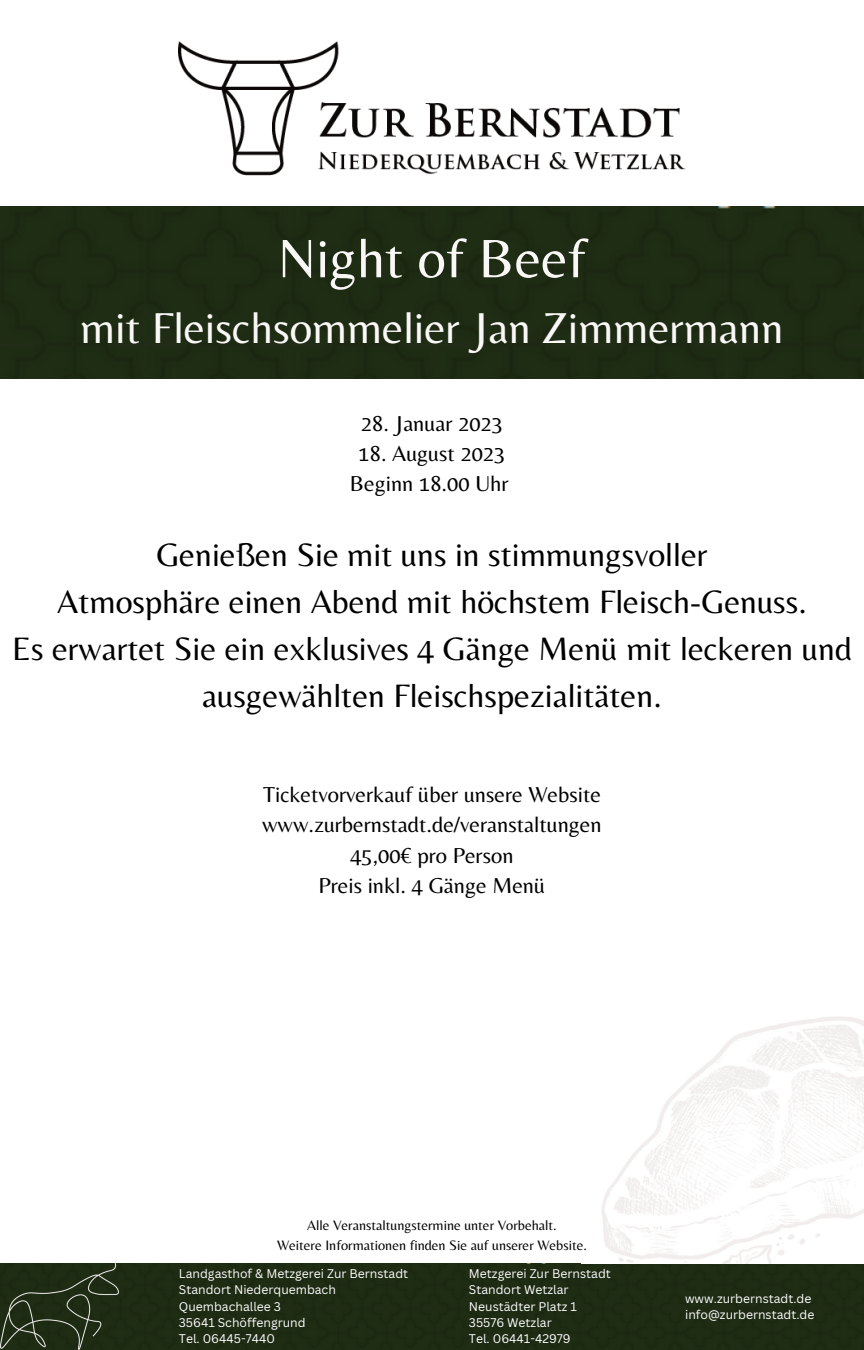
<style>
.page{position:relative;width:864px;height:1350px;background:#fff}
.page>*{position:absolute;margin:0;border:0;box-sizing:border-box;transform-origin:0 0}
.t1{font:56.25px "Belleza";color:#f9f8f7}
.t2{font:45px "Belleza";color:#f9f8f7}
.t3{font:33.75px/47.2px "Belleza";color:#000;text-align:center}
.t4{font:22.5px/30.4px "Belleza";color:#000;text-align:center}
.t5{font:14.17px/19.6px "Belleza";color:#000;text-align:center}
.t6{font:12.15px/16.2px "Canva Sans";color:#fff}
</style>
<div class="page">
<div style="left:118px;top:1263px;width:746px;height:86px;background:#1f2c14"></div>
<img style="left:179px;top:41px;width:506px;height:135px">
<img style="left:0;top:1263px;width:118px;height:86px">
<div style="left:0;top:206px;width:864px;height:173px;background:#1f2c14"></div>
<h1 class="t1" style="left:278px;top:225px;width:310px">Night of Beef</h1>
<h2 class="t2" style="left:80px;top:301px;width:705px">mit Fleischsommelier Jan Zimmermann</h2>
<h3 class="t4" style="left:361px;top:408px;width:144px">28. Januar 2023</h3>
<h3 class="t4" style="left:350px;top:438px;width:160px">18. August 2023<br>Beginn 18.00 Uhr</h3>
<h3 class="t3" style="left:12px;top:530px;width:841px">Genießen Sie mit uns in stimmungsvoller<br>Atmosphäre einen Abend mit höchstem Fleisch-Genuss.<br>Es erwartet Sie ein exklusives 4 Gänge Menü mit leckeren und ausgewählten Fleischspezialitäten.</h3>
<h3 class="t4" style="left:262px;top:779px;width:341px">Ticketvorverkauf über unsere Website www.zurbernstadt.de/veranstaltungen<br>45,00€ pro Person<br>Preis inkl. 4 Gänge Menü</h3>
<p class="t5" style="left:277px;top:1215px;width:311px">Alle Veranstaltungstermine unter Vorbehalt.<br>Weitere Informationen finden Sie auf unserer Website.</p>
<p class="t6" style="left:179px;top:1265px;width:231px">Landgasthof &amp; Metzgerei Zur Bernstadt<br>Standort Niederquembach<br>Quembachallee 3<br>35641 Schöffengrund<br>Tel. 06445-7440</p>
<p class="t6" style="left:469px;top:1265px;width:143px">Metzgerei Zur Bernstadt<br>Standort Wetzlar<br>Neustädter Platz 1<br>35576 Wetzlar<br>Tel. 06441-42979</p>
<p class="t6" style="left:685px;top:1290px;width:131px">www.zurbernstadt.de info@zurbernstadt.de</p>
</div>
